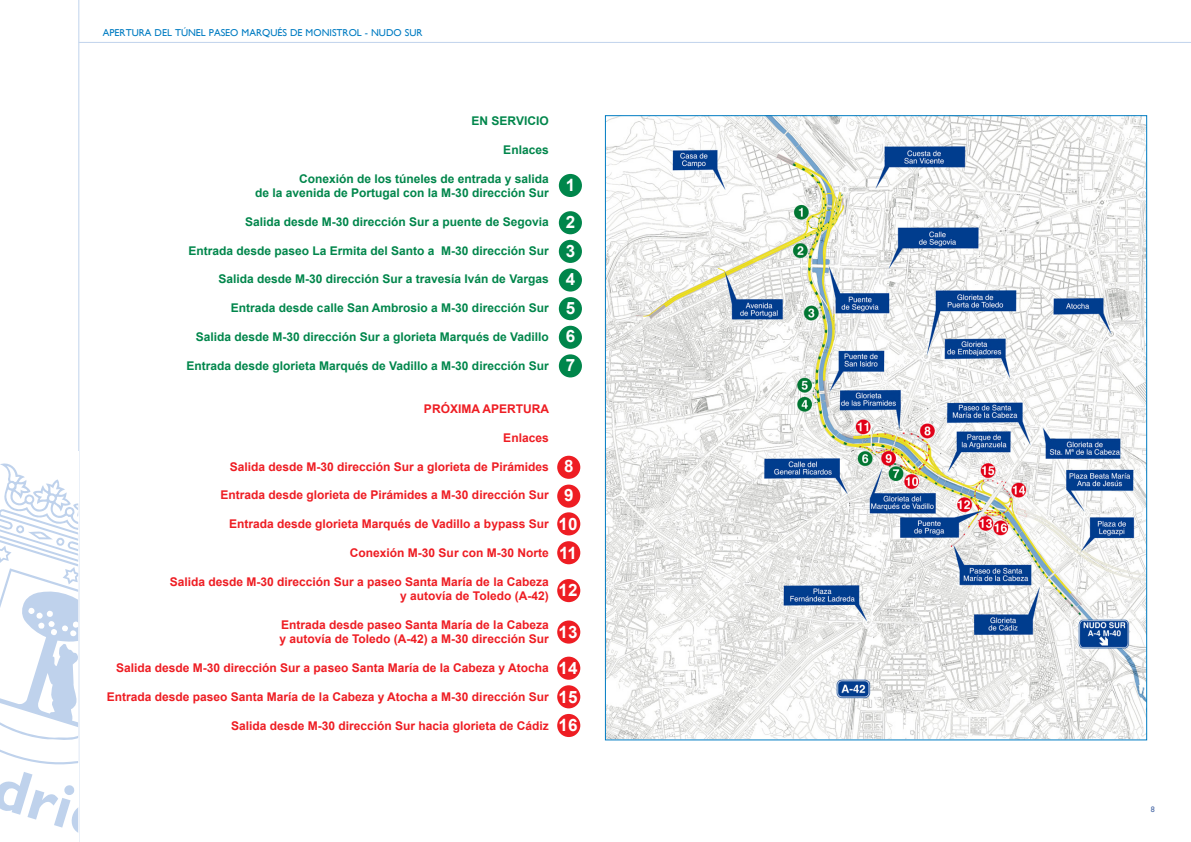
<style>
.page{position:relative;width:1191px;height:842px;background:#fff}
.page>*{position:absolute;margin:0;border:0;box-sizing:border-box;transform-origin:0 0}
.t1{font:700 17px/28.6px "Arial";color:#fff}
.t2{font:700 12px/14.4px "Arial";color:#ee1d23;text-align:right}
.portada{font:700 12px/14.4px "Arial";color:#00864b;text-align:right}
.TITULO{font:700 12px "Arial";color:#00864b}
.t3{font:10px "Gill Sans";color:#007cc2}
.t4{font:8px "Gill Sans";color:#4b6ba7}
</style>
<div class="page">
<hr style="left:78px;top:0;width:1px;height:842px;background:#c0d3ec">
<hr style="left:79px;top:42px;width:1112px;height:1px;background:#c0d3ec">
<svg style="left:0;top:463px;width:78px;height:370px"></svg>
<div style="left:559px;top:174px;width:23px;height:23px;background:#00864b;border-radius:50%"></div>
<div style="left:559px;top:211px;width:23px;height:23px;background:#00864b;border-radius:50%"></div>
<div style="left:559px;top:240px;width:23px;height:23px;background:#00864b;border-radius:50%"></div>
<div style="left:559px;top:268px;width:23px;height:24px;background:#00864b;border-radius:50%"></div>
<div style="left:559px;top:297px;width:23px;height:23px;background:#00864b;border-radius:50%"></div>
<div style="left:559px;top:326px;width:23px;height:23px;background:#00864b;border-radius:50%"></div>
<div style="left:559px;top:354px;width:23px;height:23px;background:#00864b;border-radius:50%"></div>
<div style="left:557px;top:456px;width:23px;height:23px;background:#ee1d23;border-radius:50%"></div>
<div style="left:557px;top:485px;width:23px;height:23px;background:#ee1d23;border-radius:50%"></div>
<div style="left:557px;top:512px;width:23px;height:23px;background:#ee1d23;border-radius:50%"></div>
<div style="left:557px;top:541px;width:23px;height:23px;background:#ee1d23;border-radius:50%"></div>
<div style="left:557px;top:579px;width:23px;height:23px;background:#ee1d23;border-radius:50%"></div>
<div style="left:557px;top:620px;width:23px;height:24px;background:#ee1d23;border-radius:50%"></div>
<div style="left:557px;top:657px;width:23px;height:23px;background:#ee1d23;border-radius:50%"></div>
<div style="left:557px;top:685px;width:23px;height:23px;background:#ee1d23;border-radius:50%"></div>
<div style="left:557px;top:714px;width:23px;height:23px;background:#ee1d23;border-radius:50%"></div>
<img style="left:607px;top:117px;width:538px;height:621px">
<p class="t3" style="left:103px;top:27px;width:321px">APERTURA DEL TÚNEL PASEO MARQUÉS DE MONISTROL - NUDO SUR</p>
<p class="TITULO" style="left:471px;top:114px;width:79px">EN SERVICIO</p>
<p class="portada" style="left:503px;top:142px;width:47px">Enlaces</p>
<p class="portada" style="left:255px;top:171px;width:295px">Conexión de los túneles de entrada y salida<br>de la avenida de Portugal con la M-30 dirección Sur</p>
<p class="portada" style="left:245px;top:214px;width:305px">Salida desde M-30 dirección Sur a puente de Segovia</p>
<p class="portada" style="left:188px;top:243px;width:362px">Entrada desde paseo La Ermita del Santo a M-30 dirección Sur</p>
<p class="portada" style="left:218px;top:272px;width:332px">Salida desde M-30 dirección Sur a travesía Iván de Vargas</p>
<p class="portada" style="left:231px;top:301px;width:319px">Entrada desde calle San Ambrosio a M-30 dirección Sur</p>
<p class="portada" style="left:196px;top:330px;width:354px">Salida desde M-30 dirección Sur a glorieta Marqués de Vadillo</p>
<p class="portada" style="left:186px;top:358px;width:364px">Entrada desde glorieta Marqués de Vadillo a M-30 dirección Sur</p>
<p class="t2" style="left:424px;top:402px;width:127px">PRÓXIMA APERTURA</p>
<p class="t2" style="left:503px;top:430px;width:47px">Enlaces</p>
<p class="t2" style="left:230px;top:459px;width:320px">Salida desde M-30 dirección Sur a glorieta de Pirámides</p>
<p class="t2" style="left:220px;top:488px;width:330px">Entrada desde glorieta de Pirámides a M-30 dirección Sur</p>
<p class="t2" style="left:229px;top:517px;width:321px">Entrada desde glorieta Marqués de Vadillo a bypass Sur</p>
<p class="t2" style="left:350px;top:546px;width:200px">Conexión M-30 Sur con M-30 Norte</p>
<p class="t2" style="left:170px;top:574px;width:380px">Salida desde M-30 dirección Sur a paseo Santa María de la Cabeza y autovía de Toledo (A-42)</p>
<p class="t2" style="left:279px;top:618px;width:271px;text-align:left">Entrada desde paseo Santa María de la Cabeza y autovía de Toledo (A-42) a M-30 dirección Sur</p>
<p class="t2" style="left:116px;top:661px;width:434px">Salida desde M-30 dirección Sur a paseo Santa María de la Cabeza y Atocha</p>
<p class="t2" style="left:107px;top:690px;width:443px">Entrada desde paseo Santa María de la Cabeza y Atocha a M-30 dirección Sur</p>
<p class="t2" style="left:231px;top:718px;width:319px">Salida desde M-30 dirección Sur hacia glorieta de Cádiz</p>
<h1 class="t1" style="left:565px;top:166px;width:11px;line-height:37.3px">1<br>2</h1>
<h1 class="t1" style="left:565px;top:236px;width:11px;text-align:justify">3<br>4<br>5<br>6<br>7</h1>
<h1 class="t1" style="left:558px;top:452px;width:20px;text-align:center">8<br>9<br>10<br>11</h1>
<h1 class="t1" style="left:558px;top:576px;width:20px">12</h1>
<h1 class="t1" style="left:558px;top:614px;width:20px;line-height:36.1px">13<br>14</h1>
<h1 class="t1" style="left:558px;top:682px;width:20px">15<br>16</h1>
<p class="t4" style="left:1151px;top:804px;width:5px">8</p>
</div>
